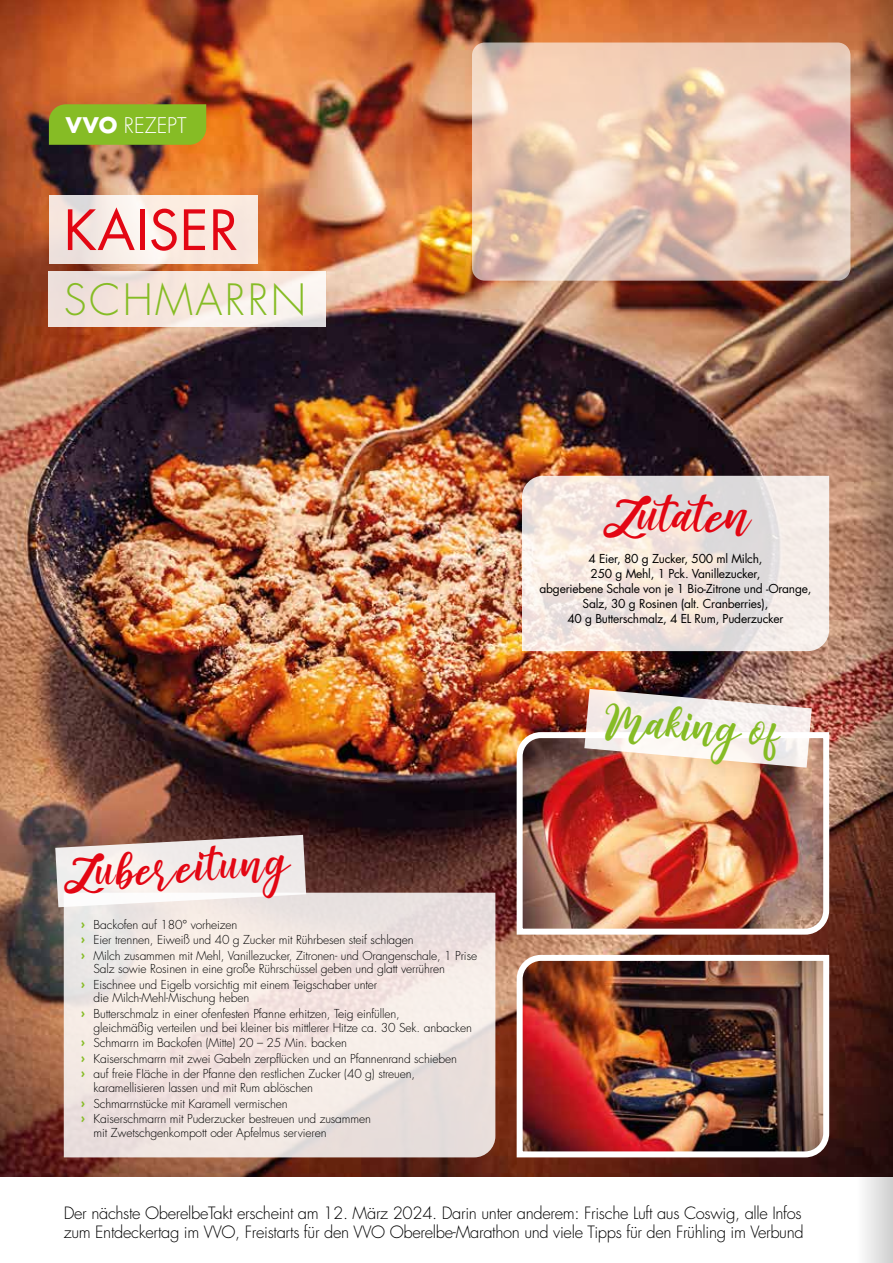
<style>
.page{position:relative;width:893px;height:1263px;background:#fff}
.page>*{position:absolute;margin:0;border:0;box-sizing:border-box;transform-origin:0 0}
.t1{font:54px "Futura Std";letter-spacing:.01em;color:#e30613}
.t2{font:300 42px "Futura Std";letter-spacing:.06em;color:#86bc25}
.t3{font:39px "amuba";color:#e30613}
.t4{font:36px "amuba";color:#e30613}
.t5{font:36px "amuba";color:#86bc25}
.t6{font:300 21px "Futura Std";color:#fff}
.t7{font:300 16.5px/19.5px "Futura Std";letter-spacing:-.02em;color:#000}
.t8{font:300 12px/15.6px "Futura Std";letter-spacing:-.01em;color:#000}
.t9{font:12px/15px "Futura Std";letter-spacing:-.02em;color:#000;text-align:center}
.s1{font-weight:700}
.s2{font-weight:700;color:#86bc25}
</style>
<div class="page">
<img style="left:0;top:0;width:838px;height:1177px">
<svg style="left:522px;top:476px;width:307px;height:175px;background:#eee4df"></svg>
<svg style="left:64px;top:893px;width:431px;height:264px;background:#f0e5e2"></svg>
<img style="left:514px;top:952px;width:318px;height:208px">
<img style="left:514px;top:729px;width:318px;height:209px">
<img style="left:584px;top:689px;width:228px;height:79px">
<svg style="left:55px;top:835px;width:251px;height:72px"></svg>
<svg style="left:49px;top:195px;width:209px;height:68px;background:#f6eae2"></svg>
<svg style="left:49px;top:272px;width:277px;height:55px;fill:#f6e6dd"></svg>
<div style="left:49px;top:104px;width:157px;height:41px;background:#86bc25"></div>
<svg style="left:472px;top:43px;width:378px;height:238px;background:#e8c8b5"></svg>
<img style="left:838px;top:0;width:55px;height:1263px">
<h3 class="t6" style="left:66px;top:113px;width:122px"><span class="s1">VVO</span> REZEPT</h3>
<h1 class="t1" style="left:64px;top:196px;width:176px">KAISER</h1>
<h2 class="t2" style="left:64px;top:274px;width:244px">SCHMARRN</h2>
<h3 class="t4" style="left:62px;top:851px;width:229px;rotate:-3deg">Zubereitung</h3>
<p class="t8" style="left:81px;top:917px;width:398px"><span class="s2">›</span> Backofen auf 180° vorheizen<br><span class="s2">›</span> Eier trennen, Eiweiß und 40 g Zucker mit Rührbesen steif schlagen<br><span class="s2">›</span> Milch zusammen mit Mehl, Vanillezucker, Zitronen- und Orangenschale, 1 Prise</p>
<p class="t8" style="left:81px;top:961px;width:366px;text-indent:13px">Salz sowie Rosinen in eine große Rührschüssel geben und glatt verrühren <span class="s2">›</span> Eischnee und Eigelb vorsichtig mit einem Teigschaber unter</p>
<p class="t8" style="left:81px;top:991px;width:321px;text-indent:13px">die Milch-Mehl-Mischung heben<br><span class="s2">›</span> Butterschmalz in einer ofenfesten Pfanne erhitzen, Teig einfüllen,</p>
<p class="t8" style="left:81px;top:1020px;width:393px;text-indent:13px">gleichmäßig verteilen und bei kleiner bis mittlerer Hitze ca. 30 Sek. anbacken <span class="s2">›</span> Schmarrn im Backofen (Mitte) 20 – 25 Min. backen<br><span class="s2">›</span> Kaiserschmarrn mit zwei Gabeln zerpflücken und an Pfannenrand schieben<br><span class="s2">›</span> auf freie FIäche in der Pfanne den restlichen Zucker (40 g) streuen,</p>
<p class="t8" style="left:81px;top:1080px;width:292px;text-indent:13px">karamellisieren lassen und mit Rum ablöschen<br><span class="s2">›</span> Schmarrnstücke mit Karamell vermischen<br><span class="s2">›</span> Kaiserschmarrn mit Puderzucker bestreuen und zusammen</p>
<p class="t8" style="left:94px;top:1125px;width:234px">mit Zwetschgenkompott oder Apfelmus servieren</p>
<h3 class="t3" style="left:603px;top:492px;width:154px">Zutaten</h3>
<p class="t9" style="left:540px;top:551px;width:273px">4 Eier, 80 g Zucker, 500 ml Milch,<br>250 g Mehl, 1 Pck. Vanillezucker,<br>abgeriebene Schale von je 1 Bio-Zitrone und -Orange, Salz, 30 g Rosinen (alt. Cranberries),<br>40 g Butterschmalz, 4 EL Rum, Puderzucker</p>
<h3 class="t5" style="left:606px;top:699px;width:177px;rotate:4deg">Making of</h3>
<h3 class="t7" style="left:64px;top:1204px;width:741px">Der nächste OberelbeTakt erscheint am 12. März 2024. Darin unter anderem: Frische Luft aus Coswig, alle Infos zum Entdeckertag im VVO, Freistarts für den VVO Oberelbe-Marathon und viele Tipps für den Frühling im Verbund</h3>
</div>
